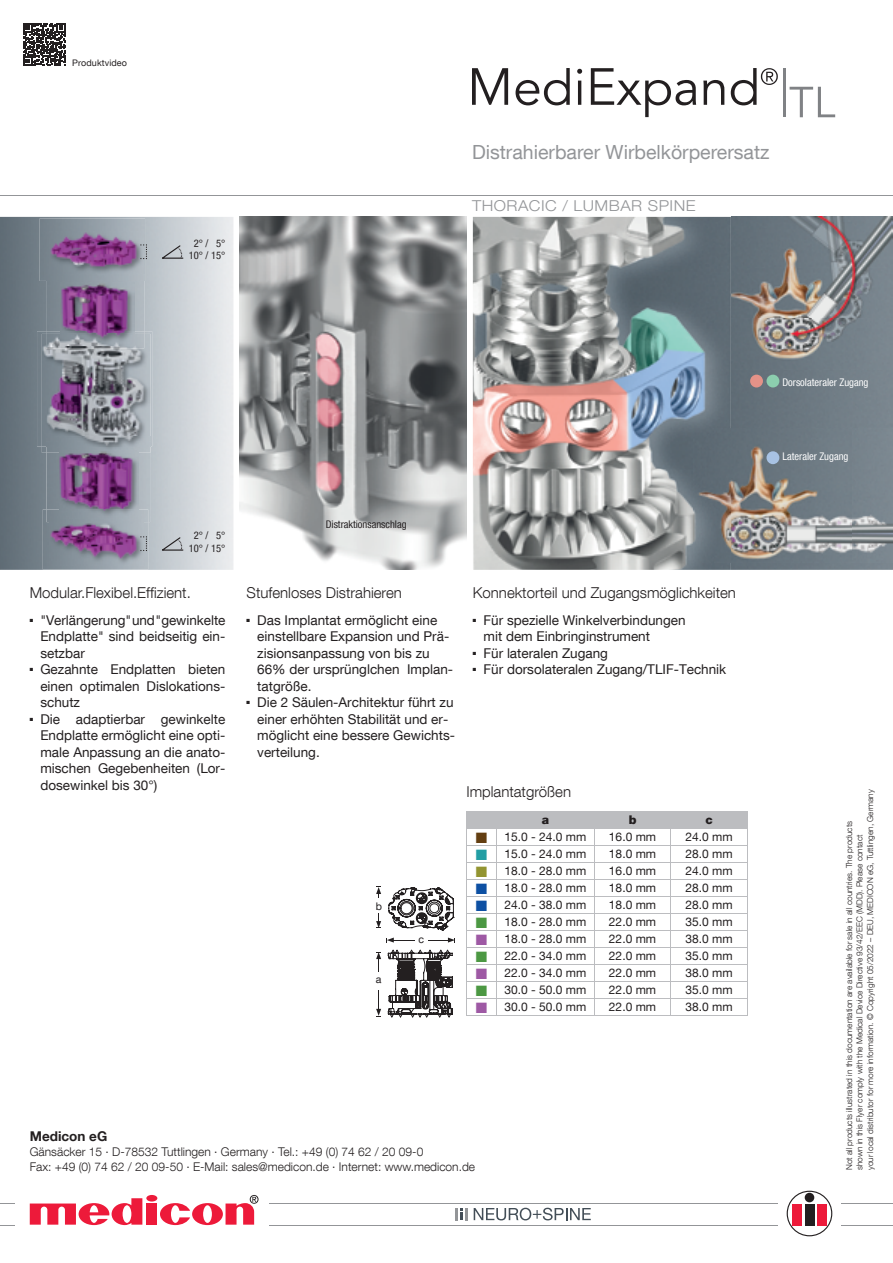
<style>
.page{position:relative;width:893px;height:1263px;background:#fff}
.page>*{position:absolute;margin:0;border:0;box-sizing:border-box;transform-origin:0 0}
.t1{font:19.5px "Helvetica Neue LT Com";color:#939598}
.t2{font:300 15px "Helvetica Neue LT Com";color:#231f20}
.t3{font:300 15px "Helvetica Neue LT Com";letter-spacing:.03em;color:#939598;scale:1.1 1}
.t4{font:13.5px/16.5px "Helvetica Neue LT Com";color:#231f20}
.t5{font:700 13.5px "Helvetica Neue LT Com";color:#231f20}
.t6{font:12px "Helvetica Neue LT Com";color:#231f20}
.t7{font:300 12px/15px "Helvetica Neue LT Com";color:#231f20}
.t8{font:900 12px "Helvetica Neue LT Com";color:#231f20}
.t9{font:condensed 10.5px/12.6px "Helvetica Neue LT Com";color:#231f20;text-align:center}
.t10{font:condensed 10.5px "Helvetica Neue LT Com";color:#fff}
.t11{font:10.5px "Helvetica Neue LT Com";color:#231f20}
.t12{font:9px "Helvetica Neue LT Com";letter-spacing:.01em;color:#231f20}
.t13{font:300 8.25px/10.5px "Helvetica Neue LT Com";color:#231f20}
.s1{color:#633e11}
.s2{color:#229ea4}
.s3{color:#939431}
.s4{color:#0d50a3}
.s5{color:#4c9843}
.s6{color:#9e59a4}
</style>
<div class="page">
<svg style="left:0;top:1225px;width:15px;height:1px"></svg>
<svg style="left:0;top:1203px;width:15px;height:1px"></svg>
<hr style="left:842px;top:1225px;width:51px;height:1px;background:#939598">
<hr style="left:269px;top:1225px;width:508px;height:1px;background:#939598">
<hr style="left:842px;top:1203px;width:51px;height:1px;background:#939598">
<hr style="left:269px;top:1203px;width:508px;height:1px;background:#939598">
<svg style="left:787px;top:1191px;width:45px;height:45px"></svg>
<div style="left:792px;top:1204px;width:9px;height:21px;background:#ed1a3a"></div>
<div style="left:805px;top:1204px;width:9px;height:21px;background:#231f20"></div>
<div style="left:817px;top:1204px;width:10px;height:21px;background:#ed1a3a"></div>
<div style="left:805px;top:1193px;width:9px;height:9px;background:#231f20;border-radius:50%"></div>
<div style="left:146px;top:1203px;width:11px;height:21px;background:#ed1a3a"></div>
<div style="left:146px;top:1195px;width:11px;height:6px;background:#ed1a3a;border-radius:50%"></div>
<svg style="left:160px;top:1195px;width:99px;height:30px"></svg>
<svg style="left:30px;top:1198px;width:112px;height:27px"></svg>
<svg style="left:472px;top:68px;width:36px;height:37px"></svg>
<svg style="left:516px;top:68px;width:54px;height:37px"></svg>
<svg style="left:577px;top:69px;width:5px;height:36px"></svg>
<svg style="left:591px;top:68px;width:105px;height:49px"></svg>
<svg style="left:703px;top:80px;width:21px;height:25px"></svg>
<svg style="left:731px;top:68px;width:47px;height:37px"></svg>
<hr style="left:784px;top:68px;width:2px;height:49px;background:#808285">
<svg style="left:790px;top:87px;width:45px;height:30px"></svg>
<svg style="left:23px;top:23px;width:43px;height:43px"></svg>
<hr style="left:0;top:196px;width:893px;height:1px;background:#939598">
<img style="left:732px;top:369px;width:161px;height:201px">
<img style="left:240px;top:217px;width:227px;height:353px">
<hr style="left:466px;top:1015px;width:30px;height:1px;background:#bcbdc0">
<hr style="left:496px;top:1015px;width:98px;height:1px;background:#bcbdc0">
<hr style="left:594px;top:1015px;width:77px;height:1px;background:#bcbdc0">
<hr style="left:671px;top:1015px;width:77px;height:1px;background:#bcbdc0">
<svg style="left:466px;top:811px;width:282px;height:204px"></svg>
<hr style="left:496px;top:913px;width:98px;height:1px;background:#bcbdc0">
<hr style="left:594px;top:913px;width:77px;height:1px;background:#bcbdc0">
<hr style="left:671px;top:913px;width:76px;height:1px;background:#bcbdc0">
<svg style="left:376px;top:887px;width:79px;height:130px"></svg>
<div style="left:415px;top:935px;width:13px;height:8px;background:#fff"></div>
<img style="left:473px;top:217px;width:259px;height:353px">
<img style="left:731px;top:217px;width:162px;height:152px">
<img style="left:693px;top:428px;width:200px;height:134px">
<img style="left:731px;top:428px;width:1px;height:134px">
<div style="left:750px;top:375px;width:13px;height:12px;background:#e49288;border-radius:50%"></div>
<div style="left:766px;top:375px;width:13px;height:12px;background:#8cceae;border-radius:50%"></div>
<div style="left:766px;top:451px;width:13px;height:13px;background:#a8c2e3;border-radius:50%"></div>
<svg style="left:474px;top:1208px;width:117px;height:12px"></svg>
<svg style="left:455px;top:1208px;width:12px;height:12px"></svg>
<img style="left:0;top:217px;width:233px;height:353px">
<img style="left:43px;top:509px;width:105px;height:61px">
<img style="left:50px;top:523px;width:93px;height:42px">
<img style="left:40px;top:218px;width:105px;height:63px">
<img style="left:50px;top:232px;width:93px;height:42px">
<img style="left:37px;top:331px;width:115px;height:115px">
<img style="left:46px;top:274px;width:98px;height:74px">
<img style="left:61px;top:283px;width:73px;height:62px">
<img style="left:47px;top:436px;width:103px;height:86px">
<img style="left:47px;top:509px;width:101px;height:13px">
<img style="left:59px;top:450px;width:80px;height:68px">
<svg style="left:162px;top:245px;width:21px;height:14px"></svg>
<svg style="left:162px;top:537px;width:21px;height:14px"></svg>
<svg style="left:140px;top:244px;width:7px;height:15px"></svg>
<svg style="left:140px;top:536px;width:7px;height:15px"></svg>
<p class="t12" style="left:72px;top:57px;width:56px">Produktvideo</p>
<p class="t9" style="left:189px;top:237px;width:38px">2° / 5°<br>10° / 15°</p>
<h1 class="t1" style="left:472px;top:140px;width:299px">Distrahierbarer Wirbelkörperersatz</h1>
<p class="t3" style="left:472px;top:197px;width:205px">THORACIC / LUMBAR SPINE</p>
<p class="t9" style="left:189px;top:529px;width:38px">2° / 5°<br>10° / 15°</p>
<p class="t2" style="left:30px;top:583px;width:163px">Modular.Flexibel.Effizient.</p>
<p class="t4" style="left:40px;top:611px;width:187px;text-align:justify;text-indent:-11px">■ "Verlängerung" und "gewinkelte Endplatte" sind beidseitig ein&shy;setzbar</p>
<p class="t4" style="left:40px;top:661px;width:186px;text-align:justify;text-indent:-11px">■ Gezahnte Endplatten bieten einen optimalen Dislokations&shy;schutz</p>
<p class="t4" style="left:40px;top:710px;width:186px;text-align:justify;text-indent:-11px">■ Die adaptierbar gewinkelte Endplatte ermöglicht eine opti&shy;male Anpassung an die anato&shy;mischen Gegebenheiten (Lor&shy;dosewinkel bis 30°)</p>
<p class="t9" style="left:326px;top:517px;width:82px">Distraktionsanschlag</p>
<p class="t2" style="left:247px;top:583px;width:157px">Stufenloses Distrahieren</p>
<p class="t4" style="left:257px;top:611px;width:197px;text-indent:-11px">■ Das Implantat ermöglicht eine einstellbare Expansion und Prä&shy;zisionsanpassung von bis zu<br>66% der ursprünglchen Implan&shy;tatgröße.</p>
<p class="t4" style="left:257px;top:694px;width:199px;text-indent:-11px">■ Die 2 Säulen-Architektur führt zu einer erhöhten Stabilität und er&shy;möglicht eine bessere Gewichts&shy;verteilung.</p>
<p class="t11" style="left:376px;top:899px;width:8px">b</p>
<p class="t11" style="left:376px;top:973px;width:7px">a</p>
<p class="t11" style="left:419px;top:932px;width:7px">c</p>
<p class="t2" style="left:473px;top:583px;width:265px">Konnektorteil und Zugangsmöglichkeiten</p>
<p class="t4" style="left:483px;top:611px;width:204px;text-indent:-11px">■ Für spezielle Winkelverbindungen mit dem Einbringinstrument</p>
<p class="t4" style="left:473px;top:644px;width:137px">■ Für lateralen Zugang</p>
<p class="t4" style="left:473px;top:661px;width:255px">■ Für dorsolateralen Zugang/TLIF-Technik</p>
<p class="t2" style="left:466px;top:783px;width:106px">Implantatgrößen</p>
<p class="t8" style="left:542px;top:813px;width:9px">a</p>
<p class="t8" style="left:629px;top:813px;width:9px">b</p>
<p class="t8" style="left:705px;top:813px;width:9px">c</p>
<p class="t6" style="left:476px;top:829px;width:112px"><span class="s1">■</span> 15.0 - 24.0 mm</p>
<p class="t6" style="left:609px;top:829px;width:49px">16.0 mm</p>
<p class="t6" style="left:685px;top:829px;width:49px">24.0 mm</p>
<p class="t6" style="left:476px;top:847px;width:112px"><span class="s2">■</span> 15.0 - 24.0 mm</p>
<p class="t6" style="left:609px;top:847px;width:49px">18.0 mm</p>
<p class="t6" style="left:685px;top:847px;width:49px">28.0 mm</p>
<p class="t6" style="left:476px;top:864px;width:112px"><span class="s3">■</span> 18.0 - 28.0 mm</p>
<p class="t6" style="left:609px;top:864px;width:49px">16.0 mm</p>
<p class="t6" style="left:685px;top:864px;width:49px">24.0 mm</p>
<p class="t6" style="left:476px;top:881px;width:112px"><span class="s4">■</span> 18.0 - 28.0 mm</p>
<p class="t6" style="left:609px;top:881px;width:49px">18.0 mm</p>
<p class="t6" style="left:685px;top:881px;width:49px">28.0 mm</p>
<p class="t6" style="left:476px;top:898px;width:112px"><span class="s4">■</span> 24.0 - 38.0 mm</p>
<p class="t6" style="left:609px;top:898px;width:49px">18.0 mm</p>
<p class="t6" style="left:685px;top:898px;width:49px">28.0 mm</p>
<p class="t6" style="left:476px;top:915px;width:112px"><span class="s5">■</span> 18.0 - 28.0 mm</p>
<p class="t6" style="left:609px;top:915px;width:49px">22.0 mm</p>
<p class="t6" style="left:685px;top:915px;width:49px">35.0 mm</p>
<p class="t6" style="left:476px;top:932px;width:112px"><span class="s6">■</span> 18.0 - 28.0 mm</p>
<p class="t6" style="left:609px;top:932px;width:49px">22.0 mm</p>
<p class="t6" style="left:685px;top:932px;width:49px">38.0 mm</p>
<p class="t6" style="left:476px;top:949px;width:112px"><span class="s5">■</span> 22.0 - 34.0 mm</p>
<p class="t6" style="left:609px;top:949px;width:49px">22.0 mm</p>
<p class="t6" style="left:685px;top:949px;width:49px">35.0 mm</p>
<p class="t6" style="left:476px;top:966px;width:112px"><span class="s6">■</span> 22.0 - 34.0 mm</p>
<p class="t6" style="left:609px;top:966px;width:49px">22.0 mm</p>
<p class="t6" style="left:685px;top:966px;width:49px">38.0 mm</p>
<p class="t6" style="left:476px;top:983px;width:112px"><span class="s5">■</span> 30.0 - 50.0 mm</p>
<p class="t6" style="left:609px;top:983px;width:49px">22.0 mm</p>
<p class="t6" style="left:685px;top:983px;width:49px">35.0 mm</p>
<p class="t6" style="left:476px;top:1000px;width:112px"><span class="s6">■</span> 30.0 - 50.0 mm</p>
<p class="t6" style="left:609px;top:1000px;width:49px">22.0 mm</p>
<p class="t6" style="left:685px;top:1000px;width:49px">38.0 mm</p>
<p class="t5" style="left:30px;top:1127px;width:79px">Medicon eG</p>
<p class="t7" style="left:30px;top:1144px;width:447px">Gänsäcker 15 · D-78532 Tuttlingen · Germany · Tel.: +49 (0) 74 62 / 20 09-0<br>Fax: +49 (0) 74 62 / 20 09-50 · E-Mail: sales@medicon.de · Internet: www.medicon.de</p>
<p class="t10" style="left:782px;top:376px;width:88px">Dorsolateraler Zugang</p>
<p class="t10" style="left:782px;top:450px;width:67px">Lateraler Zugang</p>
<p class="t13" style="left:844px;top:1170px;width:382px;rotate:-90deg">Not all products illustrated in this documentation are available for sale in all countries. The products<br>shown in this Flyer comply with the Medical Device Directive 93/42/EEC (MDD). Please contact<br>your local distributor for more information. © Copyright 05/2022 – DEU, MEDICON eG, Tuttlingen, Germany</p>
</div>
